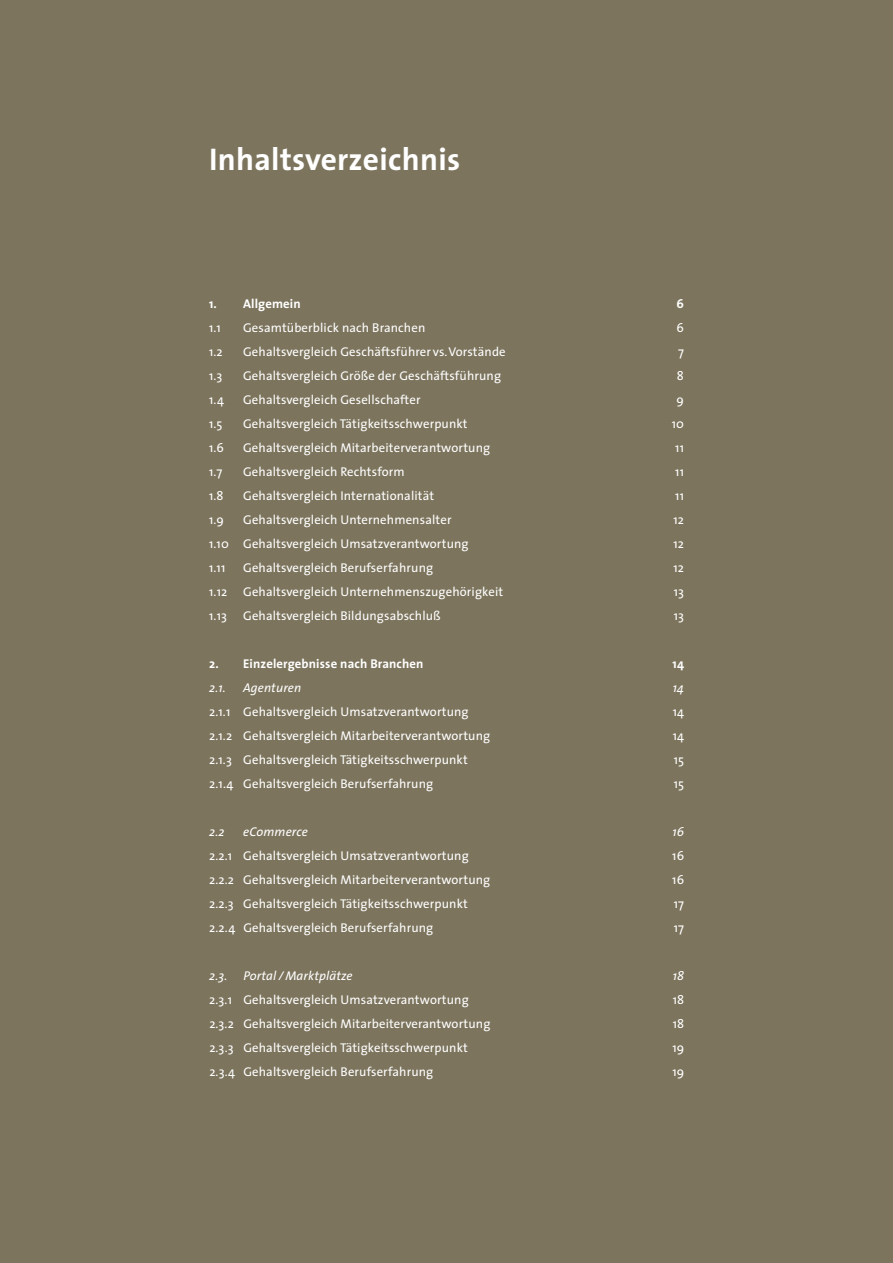
<style>
.page{position:relative;width:893px;height:1263px;background:#7c745d}
.page>*{position:absolute;margin:0;border:0;box-sizing:border-box;transform-origin:0 0}
.t1{font:700 31.5px "The Sans";letter-spacing:.01em;color:#fff}
.t2{font:12.75px "The Sans";letter-spacing:.01em;color:#fff}
.t3{font:italic 12.75px "The Sans";letter-spacing:.01em;color:#fff}
.t4{font:700 12.75px "The Sans";letter-spacing:.01em;color:#fff}
</style>
<div class="page">
<h1 class="t1" style="left:209px;top:133px;width:253px">Inhaltsverzeichnis</h1>
<p class="t4" style="left:209px;top:293px;width:93px">1. Allgemein</p>
<p class="t4" style="left:676px;top:293px;width:9px">6</p>
<p class="t2" style="left:209px;top:317px;width:13px">1.1</p>
<p class="t2" style="left:243px;top:317px;width:184px">Gesamtüberblick nach Branchen</p>
<p class="t2" style="left:676px;top:317px;width:9px">6</p>
<p class="t2" style="left:209px;top:341px;width:15px">1.2</p>
<p class="t2" style="left:243px;top:341px;width:264px">Gehaltsvergleich Geschäftsführer vs.Vorstände</p>
<p class="t2" style="left:678px;top:341px;width:7px">7</p>
<p class="t2" style="left:209px;top:365px;width:15px">1.3</p>
<p class="t2" style="left:243px;top:365px;width:260px">Gehaltsvergleich Größe der Geschäftsführung</p>
<p class="t2" style="left:677px;top:365px;width:9px">8</p>
<p class="t2" style="left:209px;top:389px;width:16px">1.4</p>
<p class="t2" style="left:243px;top:389px;width:179px">Gehaltsvergleich Gesellschafter</p>
<p class="t2" style="left:676px;top:389px;width:9px">9</p>
<p class="t2" style="left:209px;top:413px;width:15px">1.5</p>
<p class="t2" style="left:243px;top:413px;width:226px">Gehaltsvergleich Tätigkeitsschwerpunkt</p>
<p class="t2" style="left:672px;top:413px;width:14px">10</p>
<p class="t2" style="left:209px;top:437px;width:16px">1.6</p>
<p class="t2" style="left:243px;top:437px;width:249px">Gehaltsvergleich Mitarbeiterverantwortung</p>
<p class="t2" style="left:675px;top:437px;width:10px">11</p>
<p class="t2" style="left:209px;top:461px;width:15px">1.7</p>
<p class="t2" style="left:243px;top:461px;width:163px">Gehaltsvergleich Rechtsform</p>
<p class="t2" style="left:675px;top:461px;width:10px">11</p>
<p class="t2" style="left:209px;top:485px;width:16px">1.8</p>
<p class="t2" style="left:243px;top:485px;width:192px">Gehaltsvergleich Internationalität</p>
<p class="t2" style="left:675px;top:485px;width:10px">11</p>
<p class="t2" style="left:209px;top:509px;width:16px">1.9</p>
<p class="t2" style="left:243px;top:509px;width:210px">Gehaltsvergleich Unternehmensalter</p>
<p class="t2" style="left:673px;top:509px;width:12px">12</p>
<p class="t2" style="left:209px;top:533px;width:261px">1.10 Gehaltsvergleich Umsatzverantwortung</p>
<p class="t2" style="left:673px;top:533px;width:12px">12</p>
<p class="t2" style="left:209px;top:557px;width:18px">1.11</p>
<p class="t2" style="left:243px;top:557px;width:191px">Gehaltsvergleich Berufserfahrung</p>
<p class="t2" style="left:673px;top:557px;width:12px">12</p>
<p class="t2" style="left:209px;top:581px;width:20px">1.12</p>
<p class="t2" style="left:243px;top:581px;width:262px">Gehaltsvergleich Unternehmenszugehörigkeit</p>
<p class="t2" style="left:674px;top:581px;width:12px">13</p>
<p class="t2" style="left:209px;top:605px;width:19px">1.13</p>
<p class="t2" style="left:243px;top:605px;width:199px">Gehaltsvergleich Bildungsabschluß</p>
<p class="t2" style="left:674px;top:605px;width:12px">13</p>
<p class="t4" style="left:209px;top:653px;width:216px">2. Einzelergebnisse nach Branchen</p>
<p class="t4" style="left:672px;top:653px;width:13px">14</p>
<p class="t3" style="left:209px;top:677px;width:18px">2.1.</p>
<p class="t3" style="left:243px;top:677px;width:60px">Agenturen</p>
<p class="t3" style="left:673px;top:677px;width:13px">14</p>
<p class="t2" style="left:209px;top:701px;width:261px">2.1.1 Gehaltsvergleich Umsatzverantwortung</p>
<p class="t2" style="left:673px;top:701px;width:13px">14</p>
<p class="t2" style="left:209px;top:725px;width:283px">2.1.2 Gehaltsvergleich Mitarbeiterverantwortung</p>
<p class="t2" style="left:673px;top:725px;width:13px">14</p>
<p class="t2" style="left:209px;top:749px;width:260px">2.1.3 Gehaltsvergleich Tätigkeitsschwerpunkt</p>
<p class="t2" style="left:674px;top:749px;width:12px">15</p>
<p class="t2" style="left:209px;top:773px;width:226px">2.1.4 Gehaltsvergleich Berufserfahrung</p>
<p class="t2" style="left:674px;top:773px;width:12px">15</p>
<p class="t3" style="left:209px;top:821px;width:17px">2.2</p>
<p class="t3" style="left:243px;top:821px;width:66px">eCommerce</p>
<p class="t3" style="left:672px;top:821px;width:13px">16</p>
<p class="t2" style="left:209px;top:845px;width:261px">2.2.1 Gehaltsvergleich Umsatzverantwortung</p>
<p class="t2" style="left:672px;top:845px;width:13px">16</p>
<p class="t2" style="left:209px;top:869px;width:283px">2.2.2 Gehaltsvergleich Mitarbeiterverantwortung</p>
<p class="t2" style="left:672px;top:869px;width:13px">16</p>
<p class="t2" style="left:209px;top:893px;width:260px">2.2.3 Gehaltsvergleich Tätigkeitsschwerpunkt</p>
<p class="t2" style="left:674px;top:893px;width:12px">17</p>
<p class="t2" style="left:209px;top:917px;width:226px">2.2.4 Gehaltsvergleich Berufserfahrung</p>
<p class="t2" style="left:674px;top:917px;width:12px">17</p>
<p class="t3" style="left:209px;top:965px;width:19px">2.3.</p>
<p class="t3" style="left:243px;top:965px;width:111px">Portal / Marktplätze</p>
<p class="t3" style="left:673px;top:965px;width:13px">18</p>
<p class="t2" style="left:209px;top:989px;width:261px">2.3.1 Gehaltsvergleich Umsatzverantwortung</p>
<p class="t2" style="left:673px;top:989px;width:13px">18</p>
<p class="t2" style="left:209px;top:1013px;width:283px">2.3.2 Gehaltsvergleich Mitarbeiterverantwortung</p>
<p class="t2" style="left:673px;top:1013px;width:13px">18</p>
<p class="t2" style="left:209px;top:1037px;width:260px">2.3.3 Gehaltsvergleich Tätigkeitsschwerpunkt</p>
<p class="t2" style="left:672px;top:1037px;width:13px">19</p>
<p class="t2" style="left:209px;top:1061px;width:226px">2.3.4 Gehaltsvergleich Berufserfahrung</p>
<p class="t2" style="left:672px;top:1061px;width:13px">19</p>
</div>
